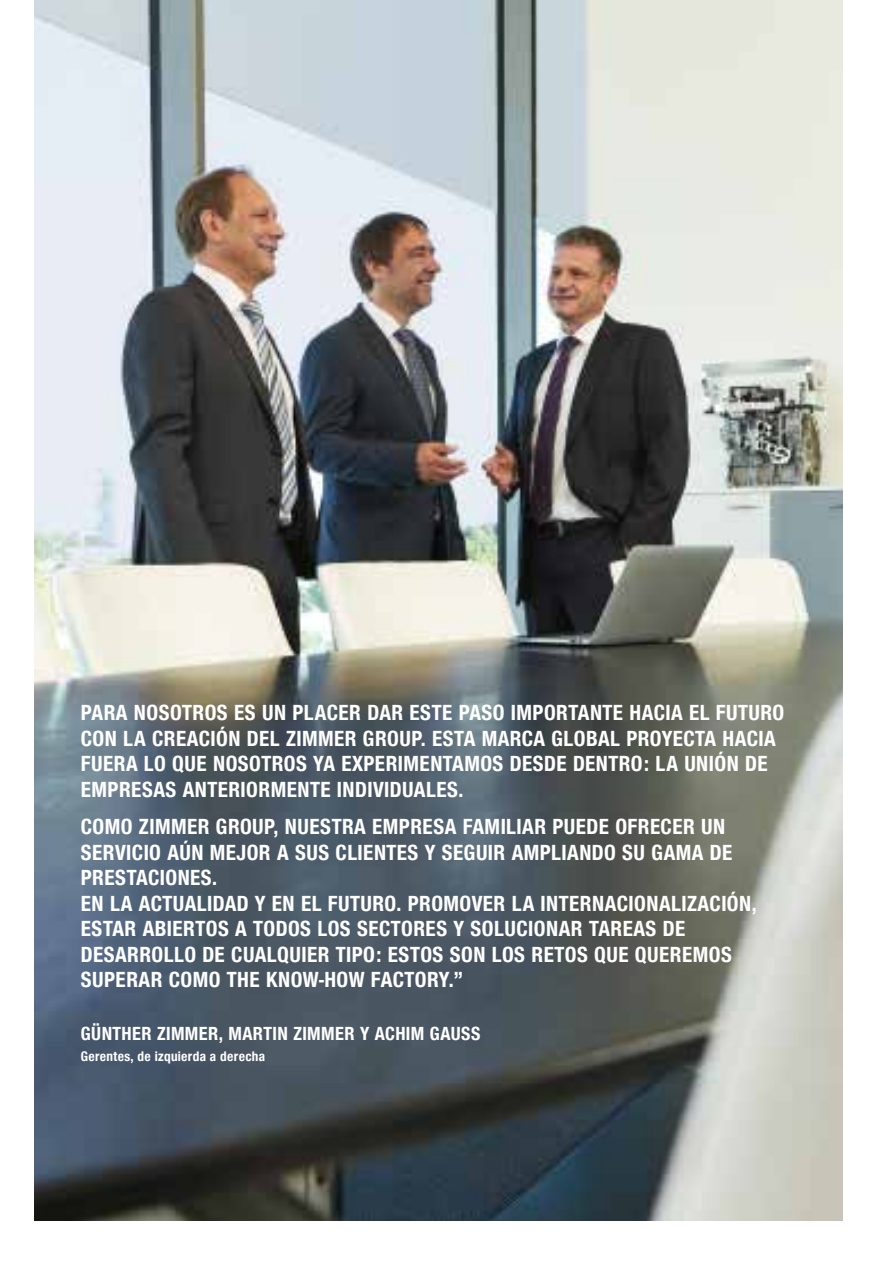
<style>
.page{position:relative;width:881px;height:1263px;background:#fff}
.page>*{position:absolute;margin:0;border:0;box-sizing:border-box;transform-origin:0 0}
.t1{font:700 22.5px/25.5px "Zimmer Group Sans Cond";letter-spacing:.02em;color:#fff}
.t2{font:700 19.5px "Zimmer Group Sans Cond";letter-spacing:.02em;color:#fff}
.t3{font:700 14.25px "Zimmer Group Sans Cond";letter-spacing:.02em;color:#fff}
</style>
<div class="page">
<img style="left:34px;top:0;width:808px;height:1220px">
<p class="t1" style="left:81px;top:699px;width:704px">PARA NOSOTROS ES UN PLACER DAR ESTE PASO IMPORTANTE HACIA EL FUTURO CON LA CREACIÓN DEL ZIMMER GROUP. ESTA MARCA GLOBAL PROYECTA HACIA FUERA LO QUE NOSOTROS YA EXPERIMENTAMOS DESDE DENTRO: LA UNIÓN DE EMPRESAS ANTERIORMENTE INDIVIDUALES.</p>
<p class="t1" style="left:81px;top:813px;width:677px">COMO ZIMMER GROUP, NUESTRA EMPRESA FAMILIAR PUEDE OFRECER UN SERVICIO AÚN MEJOR A SUS CLIENTES Y SEGUIR AMPLIANDO SU GAMA DE PRESTACIONES.<br>EN LA ACTUALIDAD Y EN EL FUTURO. PROMOVER LA INTERNACIONALIZACIÓN, ESTAR ABIERTOS A TODOS LOS SECTORES Y SOLUCIONAR TAREAS DE DESARROLLO DE CUALQUIER TIPO: ESTOS SON LOS RETOS QUE QUEREMOS SUPERAR COMO THE KNOW-HOW FACTORY.”</p>
<p class="t2" style="left:81px;top:1021px;width:401px">GÜNTHER ZIMMER, MARTIN ZIMMER Y ACHIM GAUSS</p>
<p class="t3" style="left:81px;top:1047px;width:186px">Gerentes, de izquierda a derecha</p>
</div>
